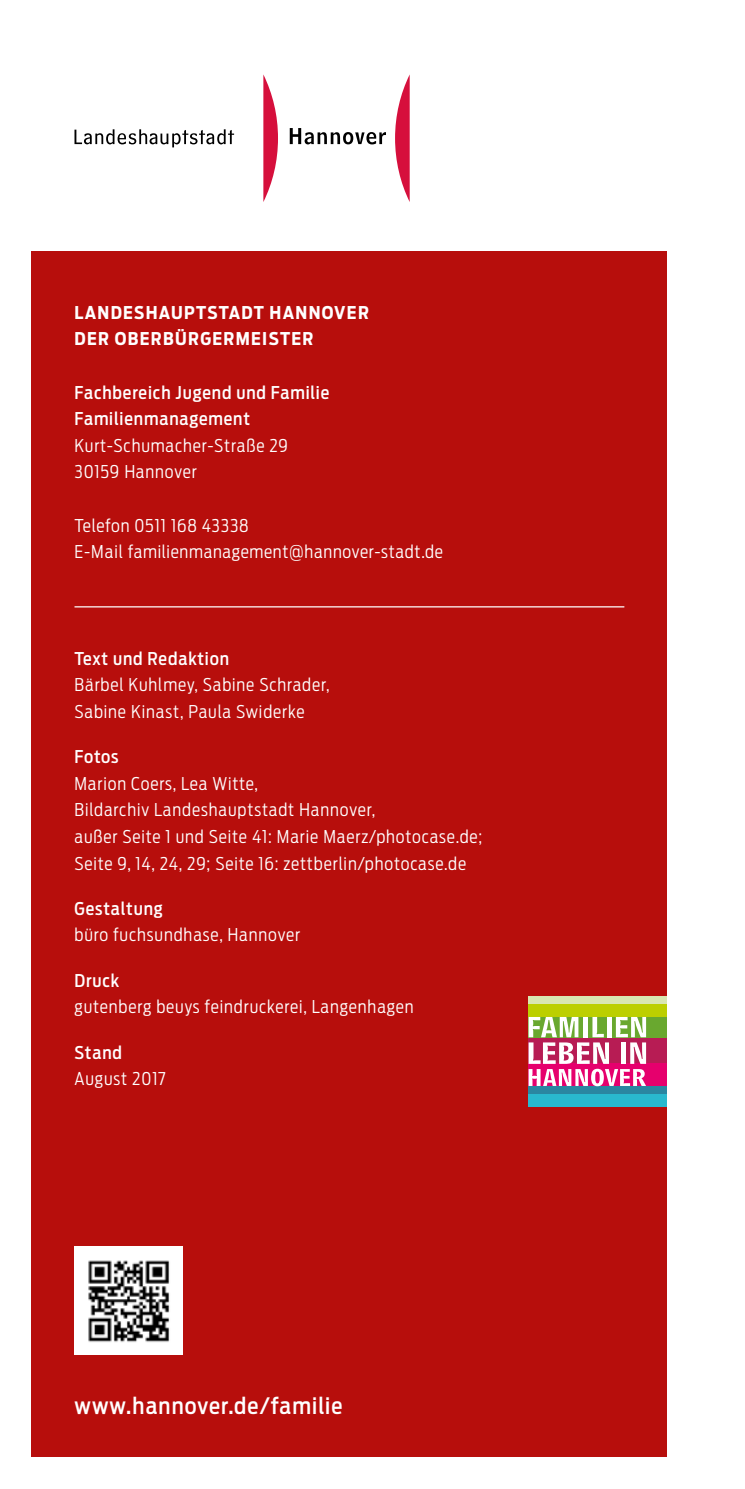
<style>
.page{position:relative;width:745px;height:1489px;background:#fff}
.page>*{position:absolute;margin:0;border:0;box-sizing:border-box;transform-origin:0 0}
.t1{font:500 22.5px "Antenna Cond";letter-spacing:.05em;color:#fff}
.t2{font:300 17.5px/26.5px "Antenna Cond";letter-spacing:.05em;color:#fff}
.t3{font:500 17.5px/26.5px "Antenna Cond";letter-spacing:.05em;color:#fff}
.t4{font:700 17.5px/26.5px "Antenna Cond";letter-spacing:.075em;color:#fff}
</style>
<div class="page">
<div style="left:32px;top:252px;width:634px;height:1204px;background:#b70e0c"></div>
<svg style="left:395px;top:76px;width:14px;height:125px"></svg>
<svg style="left:263px;top:74px;width:15px;height:128px"></svg>
<svg style="left:289px;top:128px;width:97px;height:16px"></svg>
<svg style="left:74px;top:129px;width:160px;height:18px"></svg>
<hr style="left:74px;top:606px;width:550px;height:1px;background:#fff">
<div style="left:528px;top:1002px;width:138px;height:16px;background:#bccf00"></div>
<div style="left:528px;top:1035px;width:138px;height:30px;background:#b71c54"></div>
<div style="left:528px;top:1084px;width:138px;height:11px;background:#2a86a1"></div>
<div style="left:528px;top:1093px;width:138px;height:13px;background:#29b8ce"></div>
<div style="left:528px;top:996px;width:138px;height:8px;background:#d9e6b1"></div>
<div style="left:528px;top:1063px;width:138px;height:22px;background:#e6006d"></div>
<div style="left:528px;top:1016px;width:138px;height:21px;background:#69a82f"></div>
<svg style="left:528px;top:1016px;width:117px;height:70px"></svg>
<img style="left:74px;top:1246px;width:108px;height:108px">
<p class="t4" style="left:74px;top:299px;width:296px">LANDESHAUPTSTADT HANNOVER<br>DER OBERBÜRGERMEISTER</p>
<p class="t3" style="left:74px;top:379px;width:256px">Fachbereich Jugend und Familie<br>Familienmanagement</p>
<p class="t2" style="left:74px;top:432px;width:215px">Kurt-Schumacher-Straße 29<br>30159 Hannover</p>
<p class="t2" style="left:74px;top:512px;width:370px">Telefon 0511 168 43338<br>E-Mail familienmanagement@hannover-stadt.de</p>
<p class="t3" style="left:74px;top:645px;width:156px">Text und Redaktion</p>
<p class="t2" style="left:74px;top:671px;width:257px">Bärbel Kuhlmey, Sabine Schrader,<br>Sabine Kinast, Paula Swiderke</p>
<p class="t3" style="left:74px;top:743px;width:46px">Fotos</p>
<p class="t2" style="left:74px;top:770px;width:409px">Marion Coers, Lea Witte,<br>Bildarchiv Landeshauptstadt Hannover,<br>außer Seite 1 und Seite 41: Marie Maerz/photocase.de; Seite 9, 14, 24, 29; Seite 16: zettberlin/photocase.de</p>
<p class="t3" style="left:74px;top:895px;width:90px">Gestaltung</p>
<p class="t2" style="left:74px;top:921px;width:227px">büro fuchsundhase, Hannover</p>
<p class="t3" style="left:74px;top:967px;width:46px">Druck</p>
<p class="t2" style="left:74px;top:993px;width:340px">gutenberg beuys feindruckerei, Langenhagen</p>
<p class="t3" style="left:74px;top:1039px;width:49px">Stand</p>
<p class="t2" style="left:74px;top:1065px;width:92px">August 2017</p>
<p class="t1" style="left:74px;top:1392px;width:269px">www.hannover.de/familie</p>
</div>
